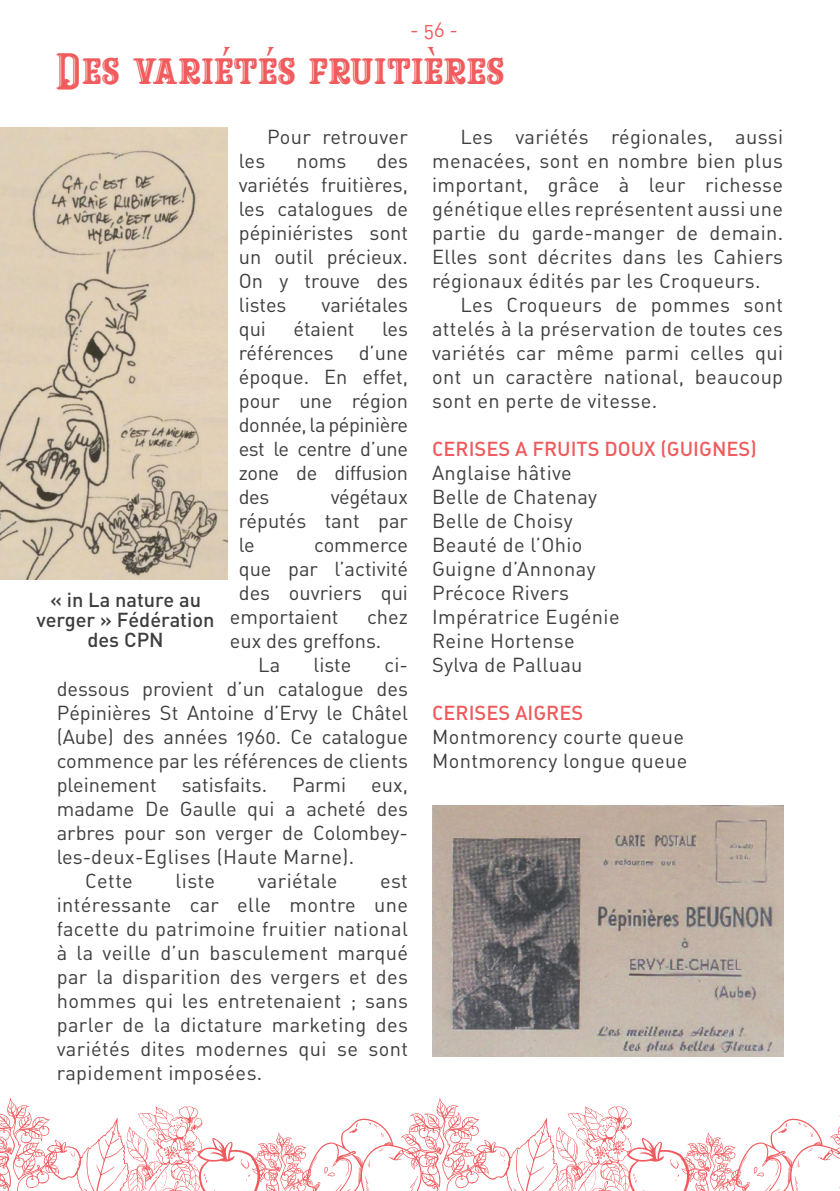
<style>
.page{position:relative;width:840px;height:1191px;background:#fff}
.page>*{position:absolute;margin:0;border:0;box-sizing:border-box;transform-origin:0 0}
.t1{font:36.4px "Ropstone";color:#f05b5d}
.t2{font:20px/24px "DIN Regular Alternate";color:#3e3e3f;text-align:justify}
.t3{font:20px/24px "DIN Regular Alternate";letter-spacing:.02em;color:#3e3e3f}
.t4{font:20px "DIN Medium Alternate";color:#f05a5d}
.t5{font:500 20px/20px "DIN";color:#3e3e3f;text-align:center}
.t6{font:20px "DIN Regular Alternate";color:#f05a5d}
</style>
<div class="page">
<svg style="left:0;top:1098px;width:839px;height:93px"></svg>
<img style="left:0;top:128px;width:227px;height:451px">
<img style="left:432px;top:805px;width:350px;height:252px">
<p class="t6" style="left:410px;top:17px;width:49px">- 56 -</p>
<h1 class="t1" style="left:57px;top:41px;width:450px">Des variétés fruitières</h1>
<p class="t3" style="left:267px;top:124px;width:142px">Pour retrouver</p>
<p class="t2" style="left:239px;top:148px;width:171px;text-indent:138px">des variétés fruitières, les catalogues de pépiniéristes sont un outil précieux.<br>On y trouve des listes</p>
<p class="t2" style="left:239px;top:148px;width:28px">les</p>
<p class="t2" style="left:296px;top:148px;width:51px">noms</p>
<p class="t2" style="left:321px;top:292px;width:88px">variétales</p>
<p class="t2" style="left:239px;top:316px;width:29px">qui</p>
<p class="t2" style="left:293px;top:316px;width:63px">étaient</p>
<p class="t2" style="left:239px;top:316px;width:171px;text-indent:143px">les références d’une époque. En effet, pour une région donnée, la pépinière est le centre d’une zone de diffusion des</p>
<p class="t2" style="left:239px;top:484px;width:171px;text-indent:92px">végétaux réputés tant par le</p>
<p class="t2" style="left:314px;top:532px;width:95px">commerce</p>
<p class="t2" style="left:239px;top:556px;width:171px">que par l’activité</p>
<p class="t2" style="left:239px;top:580px;width:171px">des ouvriers qui</p>
<p class="t2" style="left:230px;top:604px;width:110px">emportaient</p>
<p class="t2" style="left:367px;top:604px;width:42px">chez</p>
<p class="t2" style="left:230px;top:628px;width:153px">eux des greffons.</p>
<p class="t2" style="left:258px;top:652px;width:23px">La</p>
<p class="t2" style="left:313px;top:652px;width:39px">liste</p>
<p class="t2" style="left:384px;top:652px;width:25px">ci-</p>
<p class="t2" style="left:57px;top:676px;width:352px">dessous provient d’un catalogue des</p>
<p class="t2" style="left:57px;top:700px;width:352px">Pépinières St Antoine d’Ervy le Châtel</p>
<p class="t2" style="left:57px;top:724px;width:352px">(Aube) des années 1960. Ce catalogue</p>
<p class="t2" style="left:57px;top:748px;width:352px">commence par les références de clients</p>
<p class="t2" style="left:57px;top:772px;width:352px">pleinement satisfaits. Parmi eux,</p>
<p class="t2" style="left:57px;top:796px;width:352px">madame De Gaulle qui a acheté des</p>
<p class="t2" style="left:57px;top:820px;width:352px">arbres pour son verger de Colombey-</p>
<p class="t3" style="left:57px;top:844px;width:299px">les-deux-Eglises (Haute Marne).</p>
<p class="t2" style="left:85px;top:868px;width:49px">Cette</p>
<p class="t2" style="left:175px;top:868px;width:41px">liste</p>
<p class="t3" style="left:257px;top:868px;width:81px">variétale</p>
<p class="t5" style="left:37px;top:589px;width:179px">« in La nature au verger » Fédération des CPN</p>
<p class="t2" style="left:57px;top:868px;width:352px;text-indent:323px">est intéressante car elle montre une facette du patrimoine fruitier national à la veille d’un basculement marqué par la disparition des vergers et des hommes qui les entretenaient ; sans parler de la dictature marketing des variétés dites modernes qui se sont rapidement imposées.</p>
<p class="t2" style="left:432px;top:124px;width:352px;text-indent:28px">Les variétés régionales, aussi menacées, sont en nombre bien plus important, grâce à leur richesse génétique elles représentent aussi une partie du garde-manger de demain.<br>Elles sont décrites dans les Cahiers régionaux édités par les Croqueurs.</p>
<p class="t2" style="left:432px;top:292px;width:352px;text-indent:28px">Les Croqueurs de pommes sont attelés à la préservation de toutes ces variétés car même parmi celles qui ont un caractère national, beaucoup sont en perte de vitesse.</p>
<p class="t4" style="left:432px;top:436px;width:326px">CERISES A FRUITS DOUX (GUIGNES)</p>
<p class="t3" style="left:432px;top:460px;width:189px">Anglaise hâtive<br>Belle de Chatenay<br>Belle de Choisy<br>Beauté de l’Ohio<br>Guigne d’Annonay<br>Précoce Rivers<br>Impératrice Eugénie<br>Reine Hortense<br>Sylva de Palluau</p>
<p class="t4" style="left:432px;top:700px;width:153px">CERISES AIGRES</p>
<p class="t3" style="left:432px;top:724px;width:257px">Montmorency courte queue<br>Montmorency longue queue</p>
</div>
